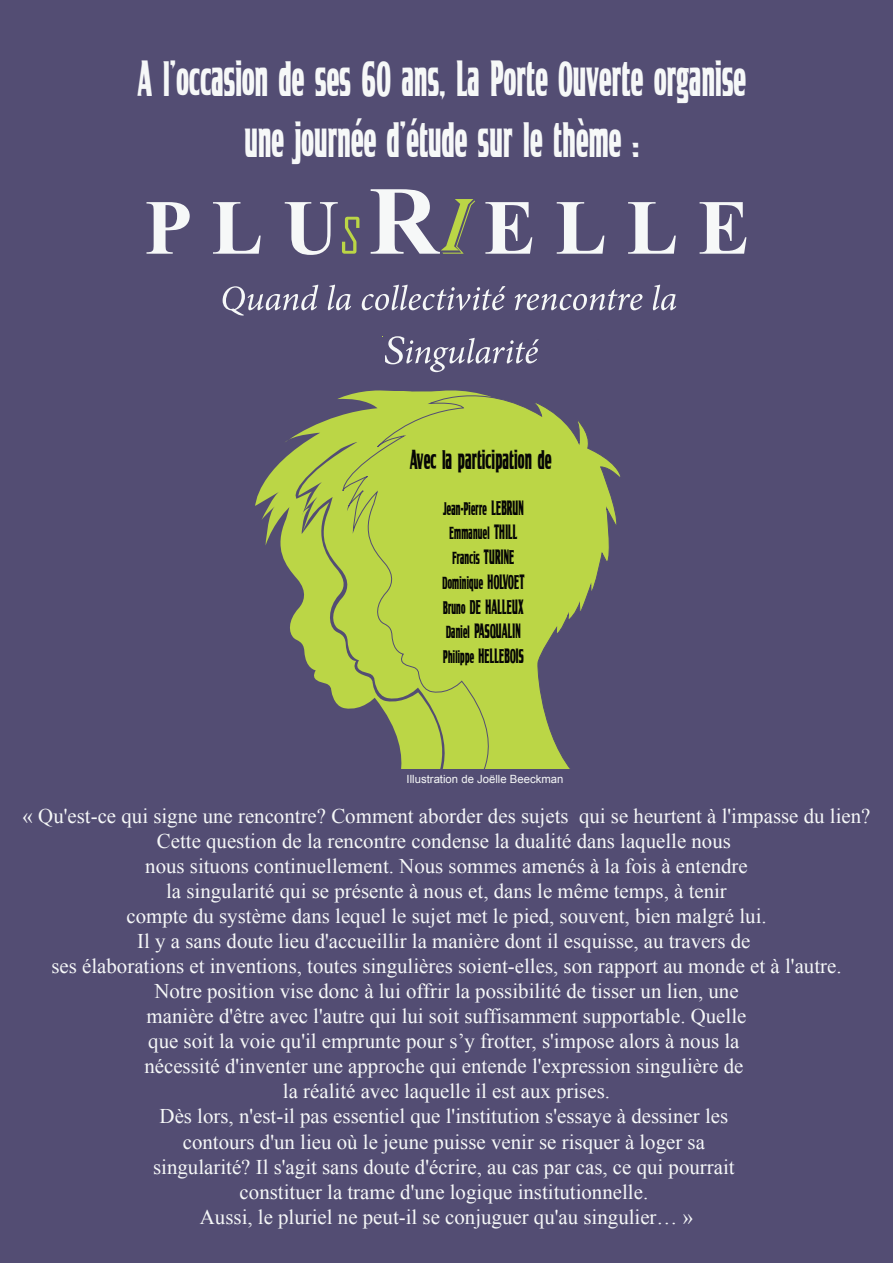
<style>
.page{position:relative;width:893px;height:1263px;background:#fff}
.page>*{position:absolute;margin:0;border:0;box-sizing:border-box;transform-origin:0 0}
.t1{font:50.55px/60.6px "Tobago Poster Alternate";color:#f6f8f8;text-align:center;scale:.46 1}
.t2{font:27.3px "Tobago Poster Alternate";color:#060605;scale:.46 1}
.t3{font:20.85px/25px "Times New Roman";color:#f6f8f8;text-align:center}
.t4{font:20.7px/24.8px "Tobago Poster Alternate";color:#060605;scale:.46 1}
.t5{font:18.15px/24.8px "Tobago Poster Alternate";color:#060605;text-align:center;scale:.46 1}
.t6{font:11.4px "Arial";color:#f6f8f8}
.s1{font-size:20.7px}
.s2{font-size:18.15px}
</style>
<div class="page">
<div style="left:0;top:1px;width:893px;height:1262px;background:#534d73"></div>
<svg style="left:146px;top:202px;width:44px;height:52px"></svg>
<svg style="left:213px;top:202px;width:48px;height:52px"></svg>
<svg style="left:285px;top:202px;width:74px;height:53px"></svg>
<svg style="left:371px;top:189px;width:104px;height:65px"></svg>
<svg style="left:485px;top:202px;width:47px;height:52px"></svg>
<svg style="left:557px;top:202px;width:47px;height:52px"></svg>
<svg style="left:628px;top:202px;width:48px;height:52px"></svg>
<svg style="left:700px;top:202px;width:46px;height:52px"></svg>
<svg style="left:223px;top:285px;width:95px;height:31px"></svg>
<svg style="left:652px;top:285px;width:24px;height:25px"></svg>
<svg style="left:327px;top:285px;width:315px;height:87px"></svg>
<svg style="left:255px;top:398px;width:85px;height:309px"></svg>
<svg style="left:340px;top:390px;width:281px;height:379px;fill:#bbd646"></svg>
<h1 class="t1" style="left:137px;top:48px;width:1325px">A l’occasion de ses 60 ans, La Porte Ouverte organise une journée d’étude sur le thème :</h1>
<h2 class="t2" style="left:409px;top:443px;width:310px">Avec la participation de</h2>
<p class="t5" style="left:442px;top:496px;width:180px">Jean-Pierre <span class="s1">LEBRUN<br></span>Emmanuel <span class="s1">THILL<br></span>Francis <span class="s1">TURINE<br></span>Dominique <span class="s1">HOLVOET</span></p>
<p class="t4" style="left:443px;top:594px;width:177px"><span class="s2">Bruno</span> DE HALLEUX<br><span class="s2">Daniel</span> PASQUALIN<br><span class="s2">Philippe</span> HELLEBOIS</p>
<p class="t6" style="left:407px;top:772px;width:158px">Illustration de Joëlle Beeckman</p>
<p class="t3" style="left:23px;top:803px;width:849px">« Qu'est-ce qui signe une rencontre? Comment aborder des sujets qui se heurtent à l'impasse du lien?<br>Cette question de la rencontre condense la dualité dans laquelle nous<br>nous situons continuellement. Nous sommes amenés à la fois à entendre<br>la singularité qui se présente à nous et, dans le même temps, à tenir<br>compte du système dans lequel le sujet met le pied, souvent, bien malgré lui.<br>Il y a sans doute lieu d'accueillir la manière dont il esquisse, au travers de<br>ses élaborations et inventions, toutes singulières soient-elles, son rapport au monde et à l'autre.<br>Notre position vise donc à lui offrir la possibilité de tisser un lien, une<br>manière d'être avec l'autre qui lui soit suffisamment supportable. Quelle<br>que soit la voie qu'il emprunte pour s’y frotter, s'impose alors à nous la<br>nécessité d'inventer une approche qui entende l'expression singulière de<br>la réalité avec laquelle il est aux prises.<br>Dès lors, n'est-il pas essentiel que l'institution s'essaye à dessiner les<br>contours d'un lieu où le jeune puisse venir se risquer à loger sa<br>singularité? Il s'agit sans doute d'écrire, au cas par cas, ce qui pourrait<br>constituer la trame d'une logique institutionnelle.<br>Aussi, le pluriel ne peut-il se conjuguer qu'au singulier… »</p>
</div>
